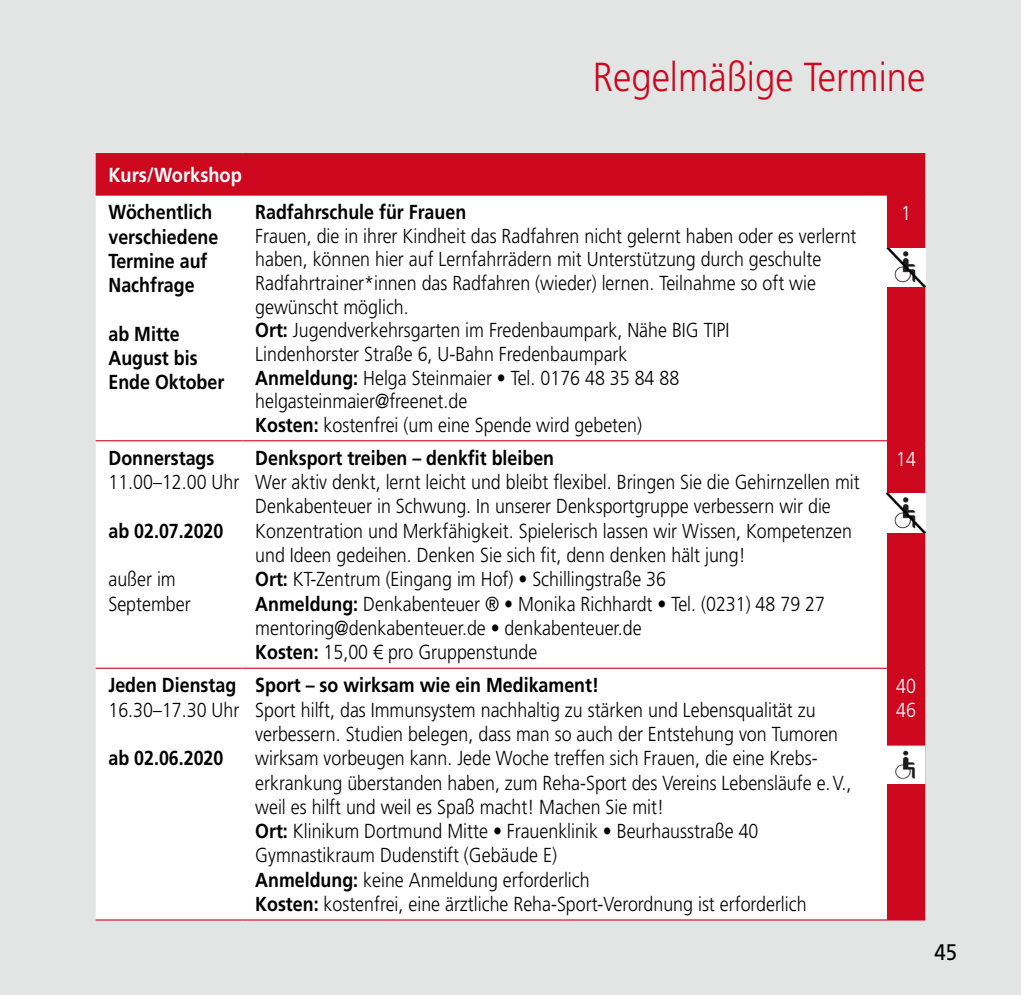
<style>
.page{position:relative;width:1021px;height:995px;background:#fff}
.page>*{position:absolute;margin:0;border:0;box-sizing:border-box;transform-origin:0 0}
.t1{font:300 40.5px "Frutiger LT";color:#cd071e;scale:.9 1}
.t2{font:22.5px "Frutiger LT";color:#000;scale:.9 1}
.t3{font:300 20.25px/24.3px "Frutiger LT Pro";color:#000;scale:.88 1}
.t4{font:700 20.25px/24.3px "Frutiger LT Pro";color:#000;scale:.88 1}
.t5{font:700 20.25px "Frutiger LT";color:#fff;scale:.9 1}
.t6{font:300 20.25px/24.3px "Frutiger LT";color:#fff;scale:.88 1}
.s1{font-weight:700}
</style>
<div class="page">
<div style="left:0;top:0;width:1020px;height:995px;background:#e3e4e4"></div>
<div style="left:96px;top:154px;width:829px;height:765px;background:#cd071e"></div>
<div style="left:96px;top:196px;width:791px;height:723px;background:#fff"></div>
<hr style="left:96px;top:153px;width:146px;height:1px;background:#cd071e">
<hr style="left:242px;top:153px;width:645px;height:1px;background:#cd071e">
<hr style="left:887px;top:153px;width:38px;height:1px;background:#cd071e">
<hr style="left:96px;top:195px;width:146px;height:1px;background:#cd071e">
<hr style="left:242px;top:195px;width:645px;height:1px;background:#cd071e">
<hr style="left:887px;top:195px;width:38px;height:1px;background:#cd071e">
<hr style="left:96px;top:440px;width:146px;height:1px;background:#cd071e">
<hr style="left:242px;top:440px;width:645px;height:1px;background:#cd071e">
<hr style="left:887px;top:440px;width:38px;height:1px;background:#cd071e">
<hr style="left:96px;top:668px;width:146px;height:1px;background:#cd071e">
<hr style="left:242px;top:668px;width:645px;height:1px;background:#cd071e">
<hr style="left:887px;top:668px;width:38px;height:1px;background:#cd071e">
<hr style="left:96px;top:919px;width:146px;height:2px;background:#cd071e">
<hr style="left:242px;top:919px;width:645px;height:2px;background:#cd071e">
<hr style="left:887px;top:919px;width:38px;height:2px;background:#cd071e">
<img style="left:887px;top:248px;width:38px;height:38px">
<img style="left:887px;top:494px;width:38px;height:38px">
<img style="left:889px;top:748px;width:34px;height:34px">
<div style="left:887px;top:746px;width:38px;height:38px;border:1px solid #fff"></div>
<h1 class="t1" style="left:593px;top:54px;width:371px">Regelmäßige Termine</h1>
<p class="t5" style="left:108px;top:163px;width:150px">Kurs/Workshop</p>
<p class="t4" style="left:108px;top:200px;width:126px">Wöchentlich verschiedene<br>Termine auf<br>Nachfrage</p>
<p class="t4" style="left:108px;top:322px;width:133px">ab Mitte<br>August bis<br>Ende Oktober</p>
<p class="t4" style="left:108px;top:446px;width:122px">Donnerstags</p>
<p class="t3" style="left:108px;top:470px;width:150px">11.00–12.00 Uhr</p>
<p class="t4" style="left:108px;top:519px;width:132px">ab 02.07.2020</p>
<p class="t3" style="left:108px;top:567px;width:95px">außer im<br>September</p>
<p class="t4" style="left:108px;top:673px;width:147px">Jeden Dienstag</p>
<p class="t3" style="left:108px;top:698px;width:150px">16.30–17.30 Uhr</p>
<p class="t4" style="left:108px;top:746px;width:132px">ab 02.06.2020</p>
<p class="t4" style="left:255px;top:200px;width:241px">Radfahrschule für Frauen</p>
<p class="t3" style="left:255px;top:224px;width:684px;line-height:23.6px">Frauen, die in ihrer Kindheit das Radfahren nicht gelernt haben oder es verlernt haben, können hier auf Lernfahrrädern mit Unterstützung durch geschulte Radfahrtrainer*innen das Radfahren (wieder) lernen. Teilnahme so oft wie gewünscht möglich.<br><span class="s1">Ort:</span> Jugendverkehrsgarten im Fredenbaumpark, Nähe BIG TIPI<br>Lindenhorster Straße 6, U-Bahn Fredenbaumpark<br><span class="s1">Anmeldung:</span> Helga Steinmaier • Tel. 0176 48 35 84 88 helgasteinmaier@freenet.de<br><span class="s1">Kosten:</span> kostenfrei (um eine Spende wird gebeten)</p>
<p class="t4" style="left:255px;top:446px;width:341px">Denksport treiben – denkfit bleiben</p>
<p class="t3" style="left:255px;top:470px;width:688px">Wer aktiv denkt, lernt leicht und bleibt flexibel. Bringen Sie die Gehirnzellen mit Denkabenteuer in Schwung. In unserer Denksportgruppe verbessern wir die Konzentration und Merkfähigkeit. Spielerisch lassen wir Wissen, Kompetenzen und Ideen gedeihen. Denken Sie sich fit, denn denken hält jung!<br><span class="s1">Ort:</span> KT-Zentrum (Eingang im Hof) • Schillingstraße 36<br><span class="s1">Anmeldung:</span> Denkabenteuer ® • Monika Richhardt • Tel. (0231) 48 79 27 mentoring@denkabenteuer.de • denkabenteuer.de<br><span class="s1">Kosten:</span> 15,00 € pro Gruppenstunde</p>
<p class="t4" style="left:255px;top:673px;width:392px">Sport – so wirksam wie ein Medikament!</p>
<p class="t3" style="left:255px;top:698px;width:678px">Sport hilft, das Immunsystem nachhaltig zu stärken und Lebensqualität zu verbessern. Studien belegen, dass man so auch der Entstehung von Tumoren wirksam vorbeugen kann. Jede Woche treffen sich Frauen, die eine Krebs&shy;erkrankung überstanden haben, zum Reha-Sport des Vereins Lebensläufe e.V., weil es hilft und weil es Spaß macht! Machen Sie mit!<br><span class="s1">Ort:</span> Klinikum Dortmund Mitte • Frauenklinik • Beurhausstraße 40<br>Gymnastikraum Dudenstift (Gebäude E)<br><span class="s1">Anmeldung:</span> keine Anmeldung erforderlich<br><span class="s1">Kosten:</span> kostenfrei, eine ärztliche Reha-Sport-Verordnung ist erforderlich</p>
<p class="t6" style="left:901px;top:201px;width:13px">1</p>
<p class="t6" style="left:896px;top:447px;width:24px">14</p>
<p class="t6" style="left:896px;top:674px;width:24px">40<br>46</p>
<p class="t2" style="left:934px;top:938px;width:27px">45</p>
</div>
